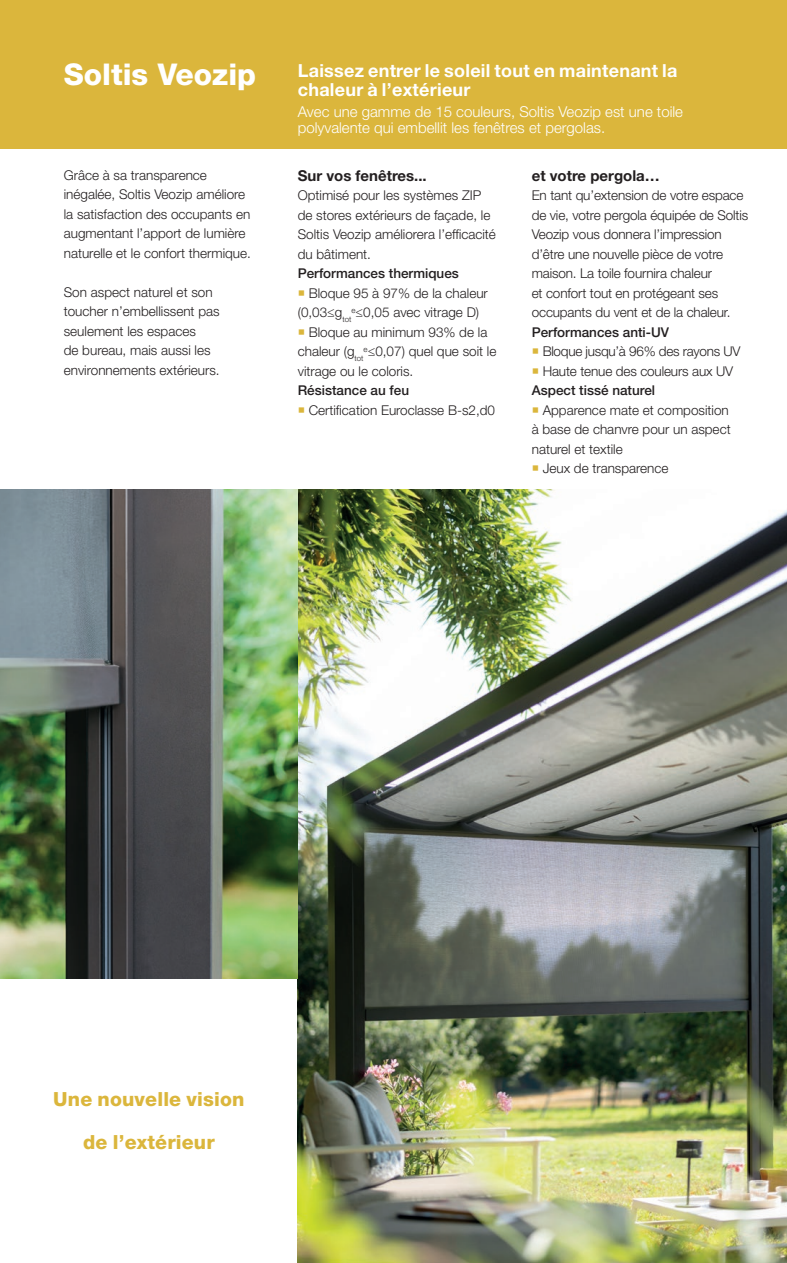
<style>
.page{position:relative;width:787px;height:1263px;background:#fff}
.page>*{position:absolute;margin:0;border:0;box-sizing:border-box;transform-origin:0 0}
.t1{font:800 30px "Helvetica Neue LT Std";color:#fff}
.t2{font:800 19.5px/42.6px "Helvetica Neue LT Std";letter-spacing:.01em;color:#dbb63c;text-align:center}
.t3{font:700 18px/19.5px "Helvetica Neue LT Std";letter-spacing:.015em;color:#fff}
.t4{font:300 15px/16.5px "Helvetica Neue LT Std";color:#fff}
.t5{font:700 15px "Helvetica Neue LT Std";color:#231f20}
.t6{font:300 13.5px/19.5px "Helvetica Neue LT Std";color:#231f20}
.t7{font:500 13.5px "Helvetica Neue LT Std";color:#231f20}
.t8{font:300 13.5px "Helvetica Neue LT Std";letter-spacing:-.02em;color:#231f20}
.s1{color:#dbb63c}
.s2{font-weight:500}
</style>
<div class="page">
<img style="left:298px;top:489px;width:489px;height:774px">
<img style="left:0;top:489px;width:298px;height:489px">
<div style="left:0;top:0;width:787px;height:149px;background:#dbb63c"></div>
<h1 class="t1" style="left:64px;top:57px;width:194px">Soltis Veozip</h1>
<p class="t6" style="left:64px;top:165px;width:189px">Grâce à sa transparence inégalée, Soltis Veozip améliore la satisfaction des occupants en augmentant l’apport de lumière naturelle et le confort thermique.</p>
<p class="t6" style="left:64px;top:282px;width:157px">Son aspect naturel et son toucher n’embellissent pas seulement les espaces<br>de bureau, mais aussi les environnements extérieurs.</p>
<h3 class="t3" style="left:298px;top:60px;width:381px">Laissez entrer le soleil tout en maintenant la chaleur à l’extérieur</h3>
<p class="t4" style="left:298px;top:103px;width:387px">Avec une gamme de 15 couleurs, Soltis Veozip est une toile polyvalente qui embellit les fenêtres et pergolas.</p>
<p class="t5" style="left:298px;top:166px;width:130px">Sur vos fenêtres...</p>
<p class="t6" style="left:298px;top:185px;width:200px">Optimisé pour les systèmes ZIP de stores extérieurs de façade, le<br>Soltis Veozip améliorera l’efficacité du bâtiment.</p>
<p class="t7" style="left:298px;top:265px;width:163px">Performances thermiques</p>
<p class="t6" style="left:298px;top:283px;width:192px"><span class="s1">○</span> Bloque 95 à 97% de la chaleur (0,03≤g<sub>tot</sub><sup>e</sup>≤0,05 avec vitrage D)</p>
<p class="t6" style="left:298px;top:322px;width:200px"><span class="s1">○</span> Bloque au minimum 93% de la chaleur (g<sub>tot</sub><sup>e</sup>≤0,07) quel que soit le vitrage ou le coloris.</p>
<p class="t7" style="left:298px;top:382px;width:113px">Résistance au feu</p>
<p class="t6" style="left:298px;top:400px;width:199px"><span class="s1">○</span> Certification Euroclasse B-s2,d0</p>
<p class="t5" style="left:531px;top:166px;width:130px">et votre pergola…</p>
<p class="t6" style="left:531px;top:185px;width:218px">En tant qu’extension de votre espace de vie, votre pergola équipée de Soltis Veozip vous donnera l’impression d’être une nouvelle pièce de votre maison. La toile fournira chaleur<br>et confort tout en protégeant ses occupants du vent et de la chaleur.</p>
<p class="t7" style="left:531px;top:324px;width:139px">Performances anti-UV</p>
<p class="t8" style="left:531px;top:343px;width:210px"><span class="s1">○</span> Bloque jusqu’à 96% des rayons UV</p>
<p class="t6" style="left:531px;top:361px;width:203px"><span class="s1">○</span> Haute tenue des couleurs aux UV<br><span class="s2">Aspect tissé naturel</span></p>
<p class="t6" style="left:531px;top:400px;width:200px"><span class="s1">○</span> Apparence mate et composition à base de chanvre pour un aspect naturel et textile</p>
<p class="t6" style="left:531px;top:458px;width:138px"><span class="s1">○</span> Jeux de transparence</p>
<h2 class="t2" style="left:53px;top:1078px;width:193px">Une nouvelle vision de l’extérieur</h2>
</div>
